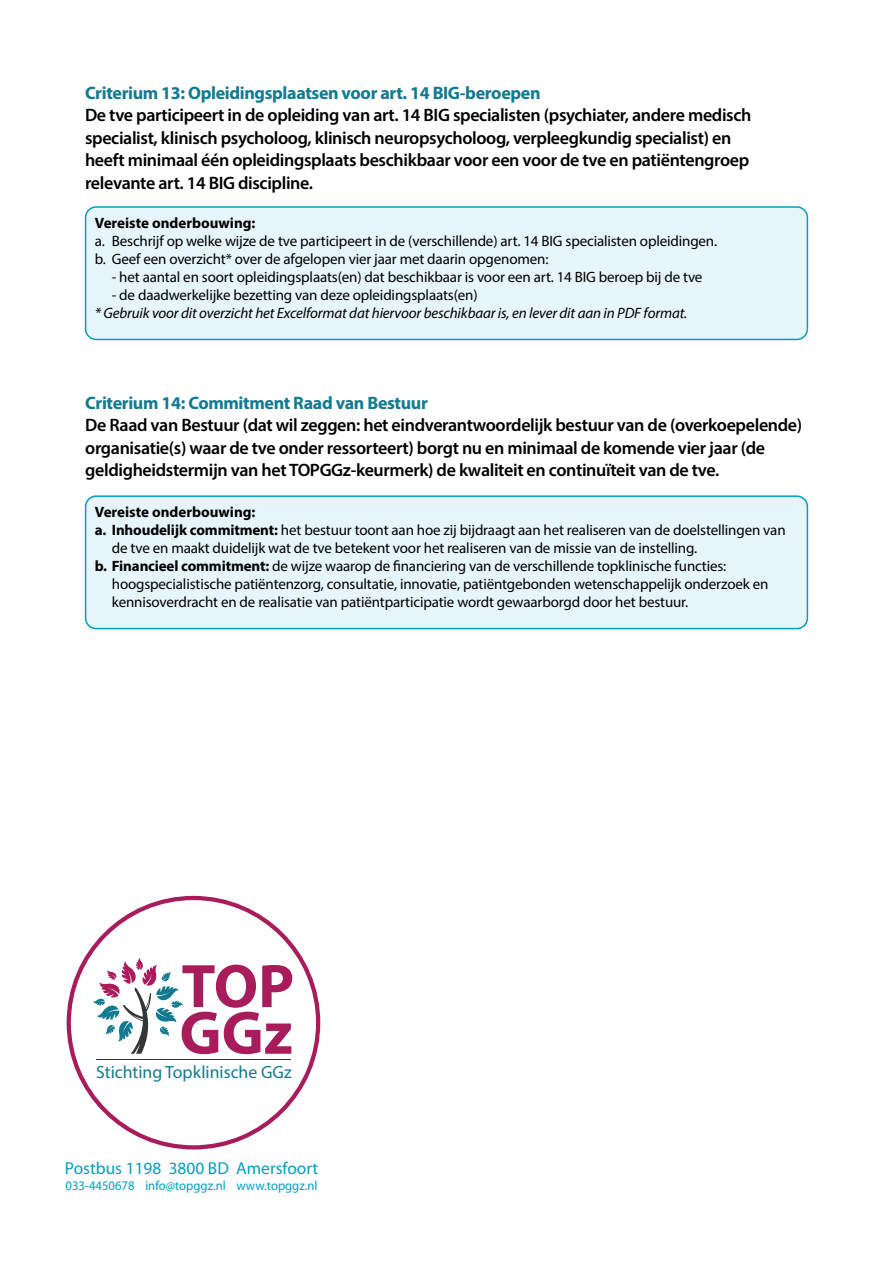
<style>
.page{position:relative;width:893px;height:1263px;background:#fff}
.page>*{position:absolute;margin:0;border:0;box-sizing:border-box;transform-origin:0 0}
.t1{font:600 18px/22.5px "Myriad Pro";letter-spacing:-.02em;color:#000}
.t2{font:700 18px "Myriad Pro";letter-spacing:-.02em;color:#117a90}
.t3{font:17.7px "Myriad Pro";color:#117a90}
.t4{font:17.25px "Myriad Pro";color:#009fc2}
.t5{font:15px/18px "Myriad Pro";letter-spacing:-.01em;color:#000}
.t6{font:italic 15px "Myriad Pro";letter-spacing:-.01em;color:#000}
.t7{font:700 15px "Myriad Pro";color:#000}
.t8{font:13.2px "Myriad Pro";color:#009fc2;scale:.96 1}
.s1{font-weight:700}
</style>
<div class="page">
<div style="left:86px;top:207px;width:721px;height:132px;background:#e6f5f9;border-radius:11px"></div>
<div style="left:85px;top:206px;width:723px;height:134px;border:2px solid #009fc2;border-radius:11px"></div>
<div style="left:86px;top:496px;width:721px;height:133px;background:#e6f5f9;border-radius:11px"></div>
<div style="left:85px;top:495px;width:723px;height:134px;border:2px solid #009fc2;border-radius:11px"></div>
<svg style="left:84px;top:896px;width:236px;height:253px"></svg>
<svg style="left:66px;top:958px;width:252px;height:163px"></svg>
<p class="t2" style="left:85px;top:81px;width:457px">Criterium 13: Opleidingsplaatsen voor art. 14 BIG-beroepen</p>
<p class="t1" style="left:85px;top:103px;width:668px">De tve participeert in de opleiding van art. 14 BIG specialisten (psychiater, andere medisch specialist, klinisch psycholoog, klinisch neuropsycholoog, verpleegkundig specialist) en heeft minimaal één opleidingsplaats beschikbaar voor een voor de tve en patiëntengroep relevante art. 14 BIG discipline.</p>
<p class="t7" style="left:95px;top:213px;width:162px">Vereiste onderbouwing:</p>
<p class="t5" style="left:95px;top:231px;width:624px">a. Beschrijf op welke wijze de tve participeert in de (verschillende) art. 14 BIG specialisten opleidingen. b. Geef een overzicht* over de afgelopen vier jaar met daarin opgenomen:</p>
<p class="t5" style="left:112px;top:267px;width:592px">- het aantal en soort opleidingsplaats(en) dat beschikbaar is voor een art. 14 BIG beroep bij de tve</p>
<p class="t5" style="left:112px;top:285px;width:367px">- de daadwerkelijke bezetting van deze opleidingsplaats(en)</p>
<p class="t6" style="left:95px;top:303px;width:594px">* Gebruik voor dit overzicht het Excelformat dat hiervoor beschikbaar is, en lever dit aan in PDF format.</p>
<p class="t2" style="left:85px;top:391px;width:344px">Criterium 14: Commitment Raad van Bestuur</p>
<p class="t1" style="left:85px;top:414px;width:718px">De Raad van Bestuur (dat wil zeggen: het eindverantwoordelijk bestuur van de (overkoepelende) organisatie(s) waar de tve onder ressorteert) borgt nu en minimaal de komende vier jaar (de geldigheidstermijn van het TOPGGz-keurmerk) de kwaliteit en continuïteit van de tve.</p>
<p class="t7" style="left:95px;top:502px;width:162px">Vereiste onderbouwing:</p>
<p class="t5" style="left:95px;top:520px;width:692px"><span class="s1">a. Inhoudelijk commitment:</span> het bestuur toont aan hoe zij bijdraagt aan het realiseren van de doelstellingen van</p>
<p class="t5" style="left:112px;top:538px;width:587px">de tve en maakt duidelijk wat de tve betekent voor het realiseren van de missie van de instelling.</p>
<p class="t5" style="left:95px;top:556px;width:633px"><span class="s1">b. Financieel commitment:</span> de wijze waarop de financiering van de verschillende topklinische functies:</p>
<p class="t5" style="left:112px;top:574px;width:658px">hoogspecialistische patiëntenzorg, consultatie, innovatie, patiëntgebonden wetenschappelijk onderzoek en</p>
<p class="t5" style="left:112px;top:592px;width:578px">kennisoverdracht en de realisatie van patiëntparticipatie wordt gewaarborgd door het bestuur.</p>
<p class="t3" style="left:96px;top:1061px;width:197px">Stichting Topklinische GGz</p>
<p class="t4" style="left:65px;top:1158px;width:255px">Postbus 1198 3800 BD Amersfoort</p>
<p class="t8" style="left:66px;top:1178px;width:264px">033-4450678 info@topggz.nl www.topggz.nl</p>
</div>
